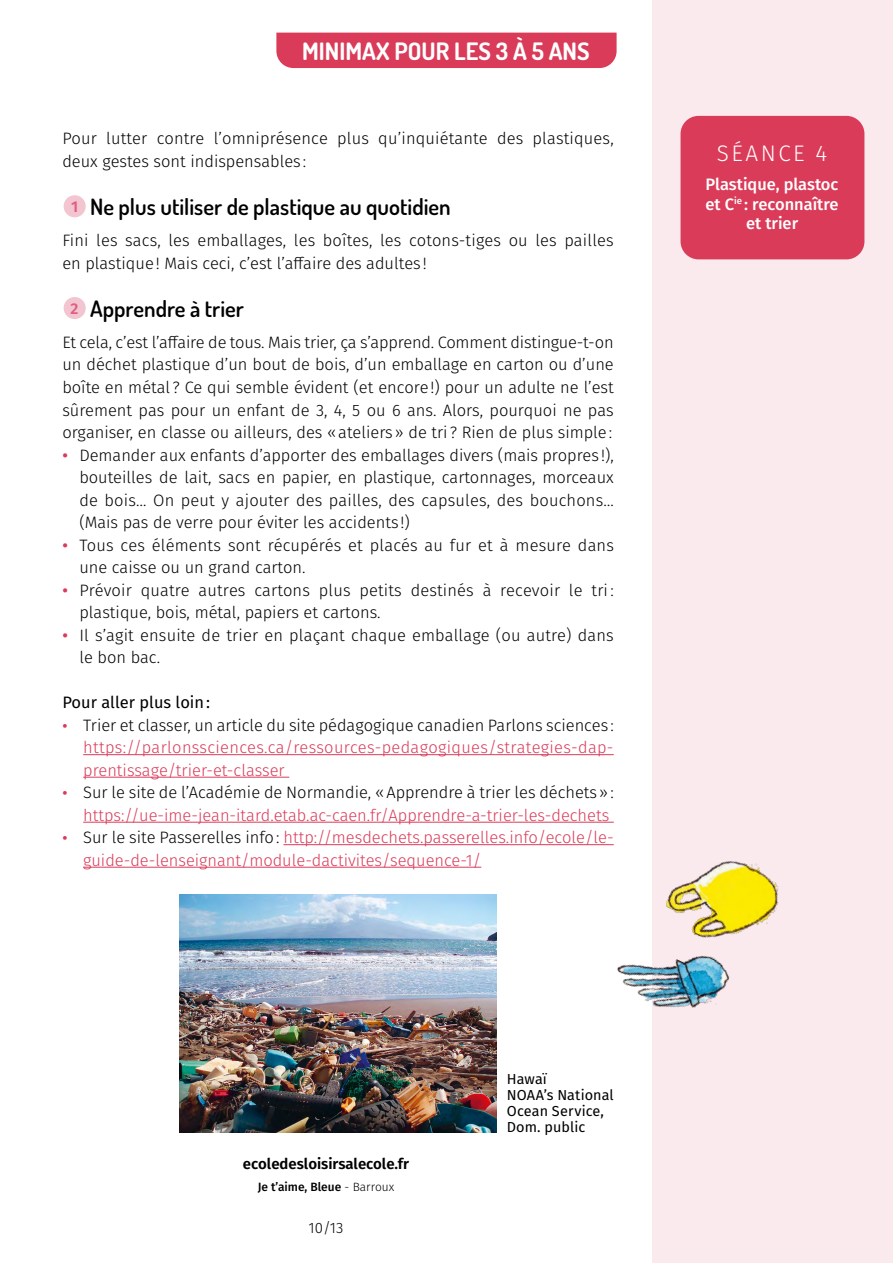
<style>
.page{position:relative;width:893px;height:1263px;background:#fff}
.page>*{position:absolute;margin:0;border:0;box-sizing:border-box;transform-origin:0 0}
.t1{font:700 24px "Dosis";color:#fff}
.t2{font:600 22.5px "Dosis";color:#000}
.t3{font:300 22.5px "Fira Sans";letter-spacing:.11em;color:#fff}
.t4{font:300 16.5px/22.5px "Fira Sans";letter-spacing:.005em;color:#000}
.t5{font:300 16.5px/22.5px "Fira Sans";color:#da3b59;text-align:justify}
.t6{font:500 16.5px/19.8px "Fira Sans";color:#fff;text-align:center}
.t7{font:16.5px "Fira Sans";color:#000}
.t8{font:600 15px "Fira Sans";color:#000}
.t9{font:300 15px "Fira Sans";color:#000}
.t10{font:14.4px/16px "Fira Sans";letter-spacing:.005em;color:#000}
.t11{font:500 12px "Fira Sans";color:#000}
.s1{font-weight:500;color:#da3b59}
.s2{font-weight:500;font-size:15px}
.s3{color:#000}
.s4{font-weight:300}
</style>
<div class="page">
<div style="left:276px;top:33px;width:341px;height:35px;background:#da3b59"></div>
<hr style="left:83px;top:754px;width:531px;height:1px;background:#da3b59">
<hr style="left:83px;top:777px;width:206px;height:1px;background:#da3b59">
<hr style="left:83px;top:822px;width:531px;height:1px;background:#da3b59">
<hr style="left:283px;top:844px;width:331px;height:1px;background:#da3b59">
<hr style="left:83px;top:867px;width:398px;height:1px;background:#da3b59">
<div style="left:64px;top:195px;width:22px;height:22px;background:#f2c5d0;border-radius:50%"></div>
<div style="left:64px;top:297px;width:22px;height:22px;background:#f2c5d0;border-radius:50%"></div>
<div style="left:652px;top:0;width:241px;height:1263px;background:#faeaee"></div>
<div style="left:680px;top:116px;width:184px;height:143px;background:#da3b59;border-radius:18px"></div>
<img style="left:180px;top:894px;width:317px;height:238px">
<img style="left:598px;top:822px;width:181px;height:186px">
<h1 class="t1" style="left:302px;top:35px;width:289px">MINIMAX POUR LES 3 À 5 ANS</h1>
<p class="t4" style="left:62px;top:127px;width:553px">Pour lutter contre l’omniprésence plus qu’inquiétante des plastiques, deux gestes sont indispensables :</p>
<h2 class="t2" style="left:71px;top:192px;width:381px"><sup>1</sup> Ne plus utiliser de plastique au quotidien</h2>
<p class="t4" style="left:62px;top:229px;width:553px">Fini les sacs, les emballages, les boîtes, les cotons-tiges ou les pailles en plastique! Mais ceci, c’est l’affaire des adultes !</p>
<h2 class="t2" style="left:71px;top:294px;width:175px"><sup>2</sup> Apprendre à trier</h2>
<p class="t4" style="left:62px;top:331px;width:553px;text-align:justify">Et cela, c’est l’affaire de tous. Mais trier, ça s’apprend. Comment distingue-t-on un déchet plastique d’un bout de bois, d’un emballage en carton ou d’une boîte en métal ? Ce qui semble évident (et encore!) pour un adulte ne l’est sûrement pas pour un enfant de 3, 4, 5 ou 6 ans. Alors, pourquoi ne pas organiser, en classe ou ailleurs, des «ateliers» de tri ? Rien de plus simple:</p>
<p class="t4" style="left:79px;top:443px;width:536px;text-align:justify;text-indent:-17px"><span class="s1">•</span> Demander aux enfants d’apporter des emballages divers (mais propres !), bouteilles de lait, sacs en papier, en plastique, cartonnages, morceaux de bois… On peut y ajouter des pailles, des capsules, des bouchons… (Mais pas de verre pour éviter les accidents !)</p>
<p class="t4" style="left:79px;top:533px;width:536px;text-indent:-17px"><span class="s1">•</span> Tous ces éléments sont récupérés et placés au fur et à mesure dans une caisse ou un grand carton.</p>
<p class="t4" style="left:79px;top:578px;width:536px;text-indent:-17px"><span class="s1">•</span> Prévoir quatre autres cartons plus petits destinés à recevoir le tri : plastique, bois, métal, papiers et cartons.</p>
<p class="t4" style="left:79px;top:623px;width:536px;text-indent:-17px"><span class="s1">•</span> Il s’agit ensuite de trier en plaçant chaque emballage (ou autre) dans le bon bac.</p>
<p class="t7" style="left:62px;top:690px;width:149px">Pour aller plus loin:</p>
<p class="t5" style="left:83px;top:713px;width:532px;text-indent:-21px"><span class="s2">•</span> <span class="s3">Trier et classer, un article du site pédagogique canadien Parlons sciences : </span>https://parlonssciences.ca/ressources-pedagogiques/strategies-dap&shy;prentissage/trier-et-classer</p>
<p class="t5" style="left:62px;top:781px;width:553px;text-align:right"><span class="s2">•</span> <span class="s3">Sur le site de l’Académie de Normandie, «Apprendre à trier les déchets»: </span>https://ue-ime-jean-itard.etab.ac-caen.fr/Apprendre-a-trier-les-dechets</p>
<p class="t5" style="left:83px;top:826px;width:532px;text-indent:-21px"><span class="s2">•</span> <span class="s3">Sur le site Passerelles info:</span> http://mesdechets.passerelles.info/ecole/le&shy;guide-de-lenseignant/module-dactivites/sequence-1/</p>
<p class="t8" style="left:243px;top:1151px;width:168px">ecoledesloisirsalecole.fr</p>
<p class="t11" style="left:258px;top:1178px;width:138px">Je t’aime, Bleue <span class="s4">- Barroux</span></p>
<p class="t9" style="left:309px;top:1217px;width:36px">10/13</p>
<p class="t10" style="left:507px;top:1071px;width:109px">Hawaï<br>NOAA’s National<br>Ocean Service,<br>Dom. public</p>
<h2 class="t3" style="left:717px;top:138px;width:112px">SÉANCE 4</h2>
<p class="t6" style="left:705px;top:173px;width:135px">Plastique, plastoc et C<sup>ie</sup> : reconnaître et trier</p>
</div>
